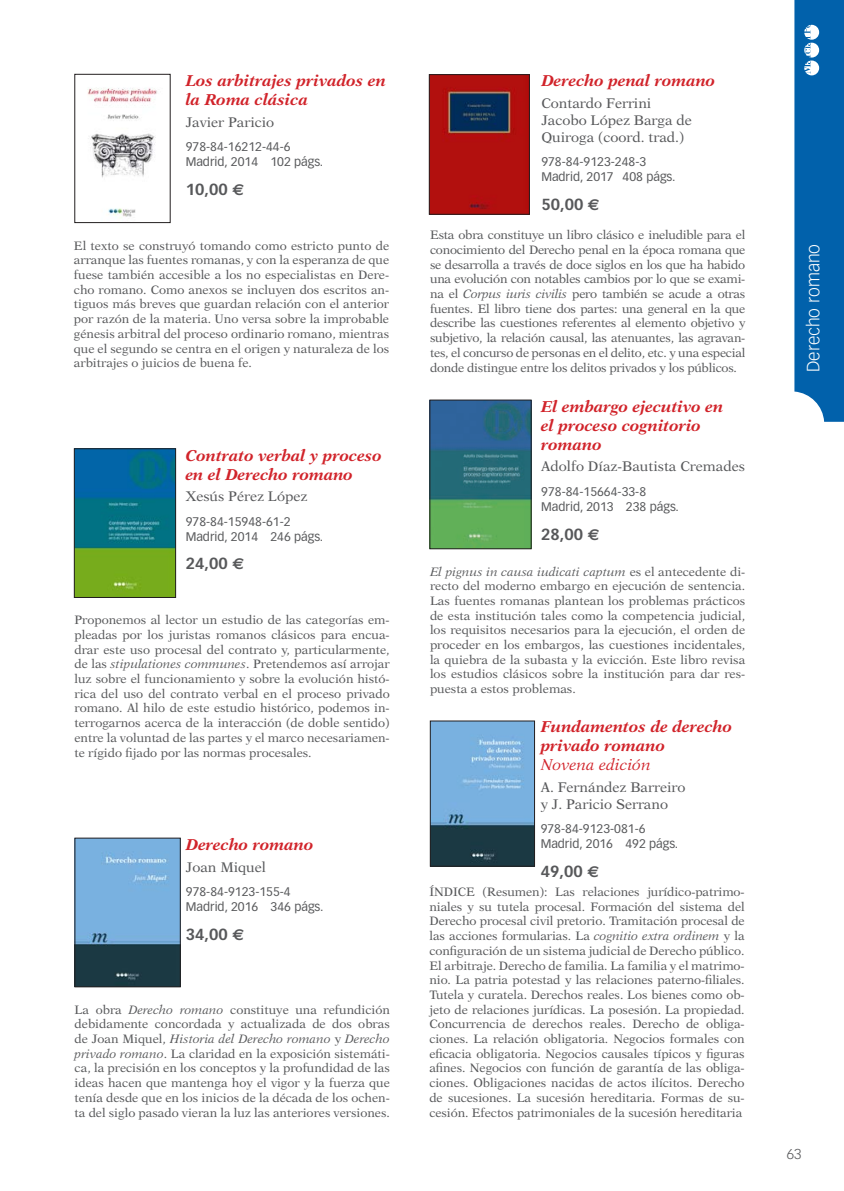
<style>
.page{position:relative;width:844px;height:1191px;background:#fff}
.page>*{position:absolute;margin:0;border:0;box-sizing:border-box;transform-origin:0 0}
.t1{font:300 17.5px "Vectora LH";color:#fff}
.titulo{font:italic 700 15.75px/18.9px "New Aster";color:#d1232a}
.precio{font:700 15.75px "Vectora LH";color:#57585a}
.subtitulo{font:italic 15.75px "New Aster";color:#d1232a}
.autor{font:14px/16.8px "New Aster";color:#57585a}
.precio-2{font:300 14px "Vectora LH";color:#57585a}
.resumen{font:12.25px/14.7px "New Aster";color:#57585a;text-align:justify}
.datos{font:12.25px "Vectora LH";color:#57585a}
.ISBN{font:12.25px "Vectora LH";color:#57585a}
.s1{font-family:"Euro Sans"}
.s2{font-style:italic}
</style>
<div class="page">
<svg style="left:794px;top:0;width:49px;height:422px;background:#116bb0"></svg>
<img style="left:88px;top:88px;width:69px;height:130px">
<div style="left:74px;top:74px;width:96px;height:149px;border:1px solid #231f20"></div>
<img style="left:76px;top:839px;width:103px;height:146px">
<div style="left:74px;top:837px;width:107px;height:150px;border:1px solid #231f20"></div>
<img style="left:431px;top:401px;width:98px;height:146px">
<div style="left:429px;top:399px;width:102px;height:150px;border:1px solid #231f20"></div>
<img style="left:76px;top:450px;width:98px;height:146px">
<div style="left:74px;top:448px;width:102px;height:150px;border:1px solid #231f20"></div>
<img style="left:431px;top:76px;width:96px;height:137px">
<div style="left:429px;top:74px;width:100px;height:141px;border:1px solid #231f20"></div>
<img style="left:432px;top:722px;width:101px;height:142px">
<div style="left:430px;top:720px;width:105px;height:146px;border:1px solid #231f20"></div>
<p class="titulo" style="left:186px;top:71px;width:202px">Los arbitrajes privados en la Roma clásica</p>
<p class="autor" style="left:186px;top:113px;width:90px">Javier Paricio</p>
<p class="ISBN" style="left:186px;top:140px;width:106px">978-84-16212-44-6</p>
<p class="datos" style="left:186px;top:154px;width:139px">Madrid, 2014 102 págs.</p>
<p class="precio" style="left:186px;top:180px;width:60px">10,00 <span class="s1">€</span></p>
<p class="resumen" style="left:74px;top:238px;width:317px">El texto se construyó tomando como estricto punto de arranque las fuentes romanas, y con la esperanza de que fuese también accesible a los no especialistas en Dere&shy;cho romano. Como anexos se incluyen dos escritos an&shy;tiguos más breves que guardan relación con el anterior por razón de la materia. Uno versa sobre la improbable génesis arbitral del proceso ordinario romano, mientras que el segundo se centra en el origen y naturaleza de los arbitrajes o juicios de buena fe.</p>
<p class="titulo" style="left:186px;top:445px;width:198px">Contrato verbal y proceso en el Derecho romano</p>
<p class="autor" style="left:186px;top:488px;width:123px">Xesús Pérez López</p>
<p class="ISBN" style="left:186px;top:514px;width:106px">978-84-15948-61-2</p>
<p class="datos" style="left:186px;top:529px;width:139px">Madrid, 2014 246 págs.</p>
<p class="precio" style="left:186px;top:554px;width:60px">24,00 <span class="s1">€</span></p>
<p class="resumen" style="left:74px;top:612px;width:317px">Proponemos al lector un estudio de las categorías em&shy;pleadas por los juristas romanos clásicos para encua&shy;drar este uso procesal del contrato y, particularmente, de las <span class="s2">stipulationes communes</span>. Pretendemos así arrojar luz sobre el funcionamiento y sobre la evolución histó&shy;rica del uso del contrato verbal en el proceso privado romano. Al hilo de este estudio histórico, podemos in&shy;terrogarnos acerca de la interacción (de doble sentido) entre la voluntad de las partes y el marco necesariamen&shy;te rígido fijado por las normas procesales.</p>
<p class="titulo" style="left:186px;top:835px;width:129px">Derecho romano</p>
<p class="autor" style="left:186px;top:858px;width:82px">Joan Miquel</p>
<p class="ISBN" style="left:186px;top:884px;width:106px">978-84-9123-155-4</p>
<p class="datos" style="left:186px;top:899px;width:139px">Madrid, 2016 346 págs.</p>
<p class="precio" style="left:186px;top:924px;width:60px">34,00 <span class="s1">E</span></p>
<p class="resumen" style="left:75px;top:1002px;width:317px">La obra <span class="s2">Derecho romano</span> constituye una refundición debidamente concordada y actualizada de dos obras de Joan Miquel, <span class="s2">Historia del Derecho romano</span> y <span class="s2">Derecho privado romano</span>. La claridad en la exposición sistemáti&shy;ca, la precisión en los conceptos y la profundidad de las ideas hacen que mantenga hoy el vigor y la fuerza que tenía desde que en los inicios de la década de los ochen&shy;ta del siglo pasado vieran la luz las anteriores versiones.</p>
<p class="titulo" style="left:541px;top:71px;width:175px">Derecho penal romano</p>
<p class="autor" style="left:541px;top:95px;width:152px">Contardo Ferrini<br>Jacobo López Barga de<br>Quiroga (coord. trad.)</p>
<p class="ISBN" style="left:541px;top:155px;width:106px">978-84-9123-248-3</p>
<p class="datos" style="left:541px;top:170px;width:136px">Madrid, 2017 408 págs.</p>
<p class="precio" style="left:541px;top:195px;width:60px">50,00 <span class="s1">E</span></p>
<p class="resumen" style="left:430px;top:227px;width:317px">Esta obra constituye un libro clásico e ineludible para el conocimiento del Derecho penal en la época romana que se desarrolla a través de doce siglos en los que ha habido una evolución con notables cambios por lo que se exami&shy;na el <span class="s2">Corpus iuris civilis</span> pero también se acude a otras fuentes. El libro tiene dos partes: una general en la que describe las cuestiones referentes al elemento objetivo y subjetivo, la relación causal, las atenuantes, las agravan&shy;tes, el concurso de personas en el delito, etc. y una especial donde distingue entre los delitos privados y los públicos.</p>
<p class="titulo" style="left:541px;top:397px;width:183px">El embargo ejecutivo en el proceso cognitorio romano</p>
<p class="autor" style="left:541px;top:458px;width:205px">Adolfo Díaz-Bautista Cremades</p>
<p class="ISBN" style="left:541px;top:484px;width:106px">978-84-15664-33-8</p>
<p class="datos" style="left:541px;top:499px;width:139px">Madrid, 2013 238 págs.</p>
<p class="precio" style="left:541px;top:524px;width:60px">28,00 <span class="s1">e</span></p>
<p class="resumen" style="left:430px;top:564px;width:317px"><span class="s2">El pignus in causa iudicati captum</span> es el antecedente di&shy;recto del moderno embargo en ejecución de sentencia.<br>Las fuentes romanas plantean los problemas prácticos de esta institución tales como la competencia judicial, los requisitos necesarios para la ejecución, el orden de proceder en los embargos, las cuestiones incidentales, la quiebra de la subasta y la evicción. Este libro revisa los estudios clásicos sobre la institución para dar res&shy;puesta a estos problemas.</p>
<p class="titulo" style="left:540px;top:717px;width:193px">Fundamentos de derecho privado romano</p>
<p class="subtitulo" style="left:540px;top:755px;width:112px">Novena edición</p>
<p class="autor" style="left:540px;top:778px;width:146px">A. Fernández Barreiro y J. Paricio Serrano</p>
<p class="ISBN" style="left:540px;top:821px;width:106px">978-84-9123-081-6</p>
<p class="datos" style="left:540px;top:836px;width:139px">Madrid, 2016 492 págs.</p>
<p class="precio" style="left:540px;top:861px;width:60px">49,00 <span class="s1">E</span></p>
<p class="resumen" style="left:429px;top:884px;width:317px">ÍNDICE (Resumen): Las relaciones jurídico-patrimo&shy;niales y su tutela procesal. Formación del sistema del Derecho procesal civil pretorio. Tramitación procesal de las acciones formularias. La <span class="s2">cognitio extra ordinem</span> y la configuración de un sistema judicial de Derecho público.<br>El arbitraje. Derecho de familia. La familia y el matrimo&shy;nio. La patria potestad y las relaciones paterno-filiales.<br>Tutela y curatela. Derechos reales. Los bienes como ob&shy;jeto de relaciones jurídicas. La posesión. La propiedad.<br>Concurrencia de derechos reales. Derecho de obliga&shy;ciones. La relación obligatoria. Negocios formales con eficacia obligatoria. Negocios causales típicos y figuras afines. Negocios con función de garantía de las obliga&shy;ciones. Obligaciones nacidas de actos ilícitos. Derecho de sucesiones. La sucesión hereditaria. Formas de su&shy;cesión. Efectos patrimoniales de la sucesión hereditaria</p>
<h1 class="t1" style="left:802px;top:372px;width:130px;rotate:-90deg">Derecho romano</h1>
<p class="precio-2" style="left:786px;top:1146px;width:16px">63</p>
</div>
